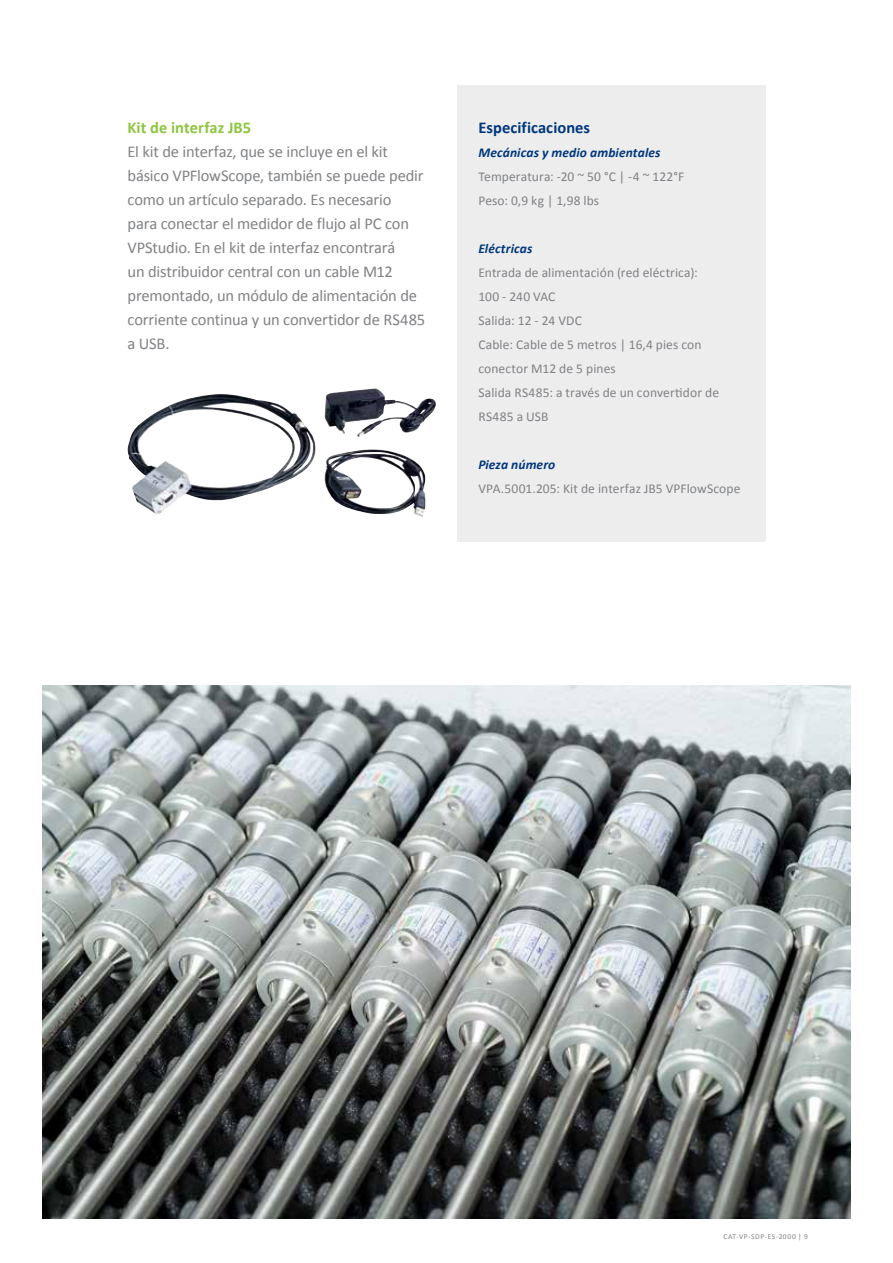
<style>
.page{position:relative;width:893px;height:1263px;background:#fff}
.page>*{position:absolute;margin:0;border:0;box-sizing:border-box;transform-origin:0 0}
.t1{font:16.5px/24px "Calibri";letter-spacing:-.01em;color:#808285}
.t2{font:700 16.5px "Calibri";letter-spacing:.005em;color:#00377b}
.t3{font:700 16.5px "Calibri";color:#8dc63f}
.t4{font:13.5px/24px "Calibri";letter-spacing:.01em;color:#808285}
.t5{font:italic 700 13.5px "Calibri";letter-spacing:.01em;color:#00377b}
.t6{font:7.5px "Calibri";letter-spacing:.075em;color:#808285}
</style>
<div class="page">
<div style="left:457px;top:85px;width:308px;height:456px;background:#ededee"></div>
<img style="left:127px;top:388px;width:309px;height:127px">
<img style="left:43px;top:685px;width:807px;height:533px">
<p class="t3" style="left:128px;top:117px;width:125px">Kit de interfaz JB5</p>
<p class="t1" style="left:128px;top:140px;width:299px">El kit de interfaz, que se incluye en el kit básico VPFlowScope, también se puede pedir como un artículo separado. Es necesario para conectar el medidor de flujo al PC con VPStudio. En el kit de interfaz encontrará<br>un distribuidor central con un cable M12 premontado, un módulo de alimentación de corriente continua y un convertidor de RS485 a USB.</p>
<p class="t2" style="left:478px;top:117px;width:113px">Especificaciones</p>
<p class="t5" style="left:478px;top:144px;width:184px">Mecánicas y medio ambientales</p>
<p class="t4" style="left:478px;top:165px;width:207px">Temperatura: -20 ~ 50 °C | -4 ~ 122°F<br>Peso: 0,9 kg | 1,98 lbs</p>
<p class="t5" style="left:478px;top:240px;width:56px">Eléctricas</p>
<p class="t4" style="left:478px;top:261px;width:242px">Entrada de alimentación (red eléctrica):<br>100 - 240 VAC<br>Salida: 12 - 24 VDC<br>Cable: Cable de 5 metros | 16,4 pies con conector M12 de 5 pines<br>Salida RS485: a través de un convertidor de<br>RS485 a USB</p>
<p class="t5" style="left:478px;top:456px;width:78px">Pieza número</p>
<p class="t4" style="left:478px;top:477px;width:264px">VPA.5001.205: Kit de interfaz JB5 VPFlowScope</p>
<p class="t6" style="left:723px;top:1231px;width:86px">CAT-VP-SDP-ES-2000 | 9</p>
</div>
